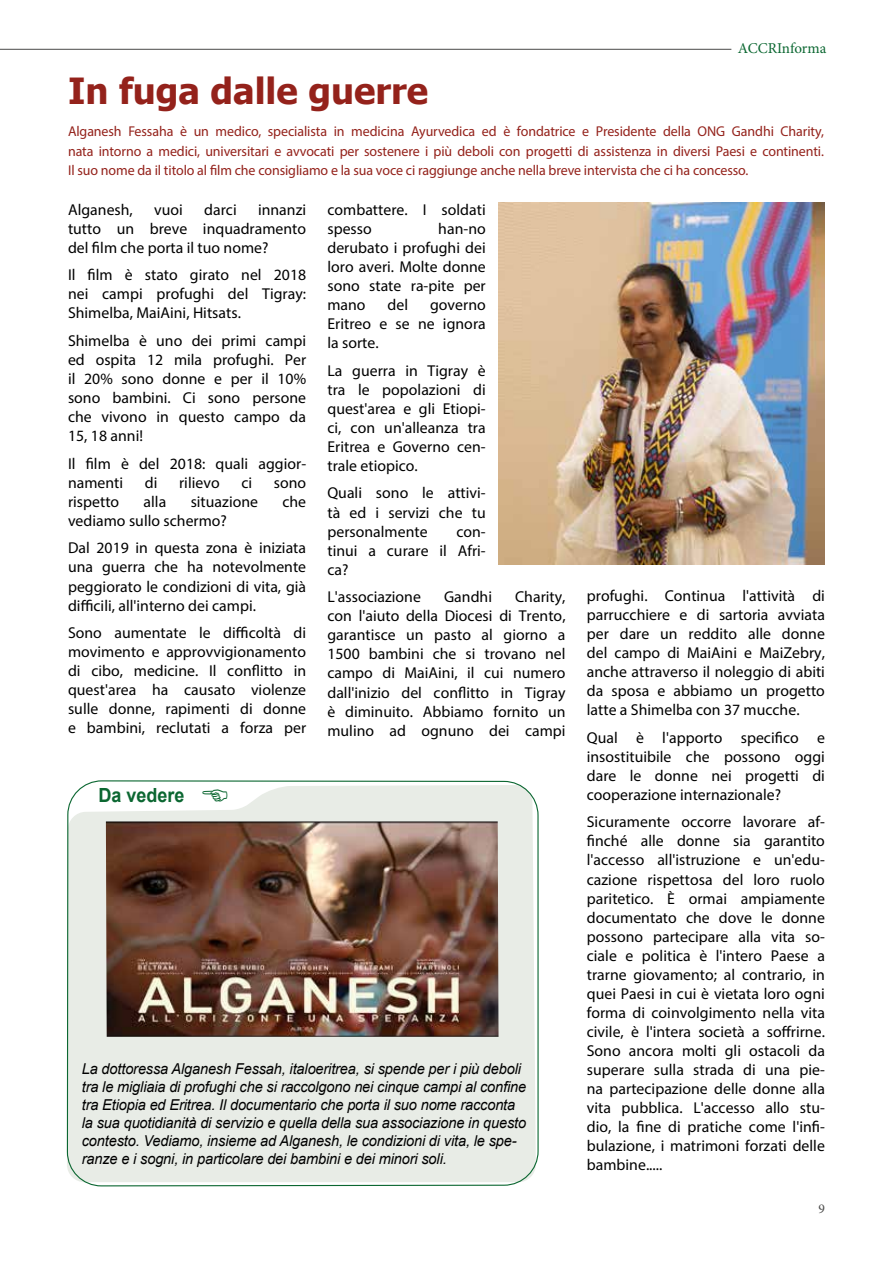
<style>
.page{position:relative;width:893px;height:1263px;background:#fff}
.page>*{position:absolute;margin:0;border:0;box-sizing:border-box;transform-origin:0 0}
.t1{font:700 36px "Tahoma";color:#94221b}
.t2{font:700 19.5px "Arial";color:#0b6731;scale:.93 1}
.t3{font:15.75px/19px "Myriad Pro";color:#000;text-align:justify}
.t4{font:italic 15px/18px "Arial";letter-spacing:-.01em;color:#000}
.t5{font:15px "Minion Pro";color:#0b6731}
.t6{font:14.25px/19.5px "Myriad Pro";letter-spacing:-.005em;color:#94221b;text-align:justify}
.t7{font:13.5px "Minion Pro";color:#4a4a49}
</style>
<div class="page">
<img style="left:498px;top:203px;width:327px;height:361px">
<img style="left:66px;top:780px;width:473px;height:407px">
<hr style="left:0;top:49px;width:731px;height:1px;background:#4a4a49">
<svg style="left:203px;top:789px;width:25px;height:12px"></svg>
<p class="t5" style="left:738px;top:38px;width:90px">ACCRInforma</p>
<h1 class="t1" style="left:68px;top:66px;width:362px">In fuga dalle guerre</h1>
<p class="t6" style="left:68px;top:121px;width:757px">Alganesh Fessaha è un medico, specialista in medicina Ayurvedica ed è fondatrice e Presidente della ONG Gandhi Charity, nata intorno a medici, universitari e avvocati per sostenere i più deboli con progetti di assistenza in diversi Paesi e continenti.<br>Il suo nome da il titolo al film che consigliamo e la sua voce ci raggiunge anche nella breve intervista che ci ha concesso.</p>
<p class="t3" style="left:68px;top:199px;width:66px">Alganesh,</p>
<p class="t3" style="left:154px;top:199px;width:30px">vuoi</p>
<p class="t3" style="left:204px;top:199px;width:34px">darci</p>
<p class="t3" style="left:327px;top:200px;width:160px">combattere. I soldati spesso</p>
<p class="t3" style="left:68px;top:199px;width:240px;text-indent:190px">innanzi tutto un breve inquadramento del film che porta il tuo nome?</p>
<p class="t3" style="left:68px;top:265px;width:240px">Il film è stato girato nel 2018 nei campi profughi del Tigray:<br>Shimelba, MaiAini, Hitsats.</p>
<p class="t3" style="left:68px;top:331px;width:240px">Shimelba è uno dei primi campi ed ospita 12 mila profughi. Per il 20% sono donne e per il 10% sono bambini. Ci sono persone che vivono in questo campo da 15, 18 anni!</p>
<p class="t3" style="left:68px;top:454px;width:240px">Il film è del 2018: quali aggior&shy;namenti</p>
<p class="t3" style="left:327px;top:219px;width:160px;text-indent:111px">han-no derubato i profughi dei loro averi. Molte donne sono state ra-pite per mano</p>
<p class="t3" style="left:388px;top:295px;width:22px">del</p>
<p class="t3" style="left:327px;top:295px;width:160px;text-indent:103px">governo Eritreo e se ne ignora la sorte.</p>
<p class="t3" style="left:327px;top:360px;width:160px">La guerra in Tigray è tra le popolazioni di quest'area e gli Etiopi&shy;ci, con un'alleanza tra Eritrea e Governo cen&shy;trale etiopico.</p>
<p class="t3" style="left:327px;top:483px;width:160px">Quali sono le attivi&shy;tà ed i servizi che tu personalmente</p>
<p class="t3" style="left:145px;top:473px;width:14px">di</p>
<p class="t3" style="left:179px;top:473px;width:42px">rilievo</p>
<p class="t3" style="left:241px;top:473px;width:12px">ci</p>
<p class="t3" style="left:274px;top:473px;width:34px">sono</p>
<p class="t3" style="left:68px;top:492px;width:53px">rispetto</p>
<p class="t3" style="left:144px;top:492px;width:24px">alla</p>
<p class="t3" style="left:191px;top:492px;width:69px">situazione</p>
<p class="t3" style="left:282px;top:492px;width:25px">che</p>
<p class="t3" style="left:68px;top:506px;width:240px;line-height:27.6px">vediamo sullo schermo?<br>Dal 2019 in questa zona è iniziata</p>
<p class="t3" style="left:68px;top:557px;width:240px">una guerra che ha notevolmente peggiorato le condizioni di vita, già difficili, all'interno dei campi.</p>
<p class="t3" style="left:68px;top:623px;width:240px">Sono aumentate le difficoltà di movimento e approvvigionamento di cibo, medicine. Il conflitto in quest'area ha causato violenze sulle donne, rapimenti di donne e bambini, reclutati a forza per</p>
<p class="t3" style="left:327px;top:521px;width:160px;text-indent:129px">con&shy;tinui a curare il Afri&shy;ca?</p>
<p class="t3" style="left:327px;top:587px;width:95px">L'associazione</p>
<p class="t3" style="left:444px;top:587px;width:49px">Gandhi</p>
<p class="t3" style="left:327px;top:587px;width:240px;text-indent:188px">Charity, con l'aiuto della Diocesi di Trento, garantisce un pasto al giorno a 1500 bambini che si trovano nel campo di MaiAini, il cui numero dall'inizio del conflitto in Tigray è diminuito. Abbiamo fornito un mulino ad ognuno dei campi</p>
<p class="t3" style="left:587px;top:586px;width:240px">profughi. Continua l'attività di parrucchiere e di sartoria avviata per dare un reddito alle donne del campo di MaiAini e MaiZebry, anche attraverso il noleggio di abiti da sposa e abbiamo un progetto latte a Shimelba con 37 mucche.</p>
<p class="t3" style="left:587px;top:727px;width:240px">Qual è l'apporto specifico e insostituibile che possono oggi dare le donne nei progetti di cooperazione internazionale?</p>
<p class="t3" style="left:587px;top:812px;width:240px">Sicuramente occorre lavorare af&shy;finché alle donne sia garantito l'accesso all'istruzione e un'edu&shy;cazione rispettosa del loro ruolo paritetico. È ormai ampiamente documentato che dove le donne possono partecipare alla vita so&shy;ciale e politica è l'intero Paese a trarne giovamento; al contrario, in quei Paesi in cui è vietata loro ogni forma di coinvolgimento nella vita civile, è l'intera società a soffrirne.<br>Sono ancora molti gli ostacoli da superare sulla strada di una pie&shy;na partecipazione delle donne alla vita pubblica. L'accesso allo stu&shy;dio, la fine di pratiche come l'infi&shy;bulazione, i matrimoni forzati delle bambine.....</p>
<p class="t2" style="left:98px;top:781px;width:94px">Da vedere</p>
<p class="t4" style="left:82px;top:1060px;width:446px">La dottoressa Alganesh Fessah, italoeritrea, si spende per i più deboli tra le migliaia di profughi che si raccolgono nei cinque campi al confine tra Etiopia ed Eritrea. Il documentario che porta il suo nome racconta la sua quotidianità di servizio e quella della sua associazione in questo contesto. Vediamo, insieme ad Alganesh, le condizioni di vita, le spe&shy;ranze e i sogni, in particolare dei bambini e dei minori soli.</p>
<p class="t7" style="left:818px;top:1200px;width:8px">9</p>
</div>
